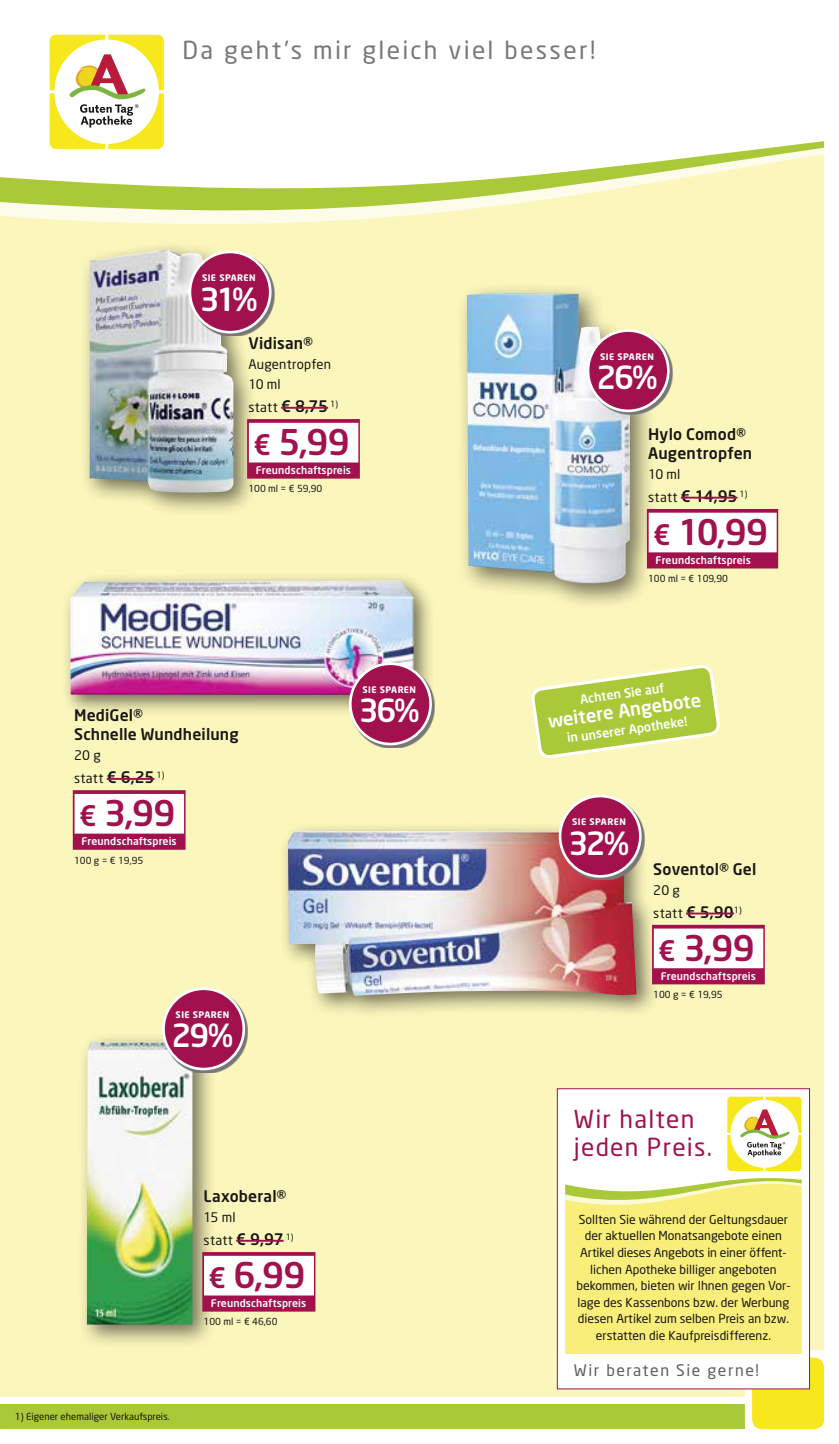
<style>
.page{position:relative;width:839px;height:1444px;background:#fff}
.page>*{position:absolute;margin:0;border:0;box-sizing:border-box;transform-origin:0 0}
.t1{font:500 35px "Neo Sans";letter-spacing:-.025em;color:#a0114d}
.t2{font:500 31.5px "Neo Sans";letter-spacing:-.07em;color:#fff}
.t3{font:24.5px "Neo Sans";letter-spacing:.09em;color:#777}
.t4{font:24.5px/28px "Neo Sans";letter-spacing:.05em;color:#a0114d}
.t5{font:500 18.38px "Neo Sans";color:#fff}
.t6{font:500 15.75px/19.2px "Neo Sans";letter-spacing:.01em;color:#181715}
.t7{font:15.75px "Neo Sans";letter-spacing:.1em;color:#5e5e5d}
.t8{font:13.12px/22.8px "Neo Sans";letter-spacing:.015em;color:#181715}
.t9{font:500 12.42px "Neo Sans";color:#fff}
.t10{font:12.25px/16.6px "Neo Sans";color:#181715;text-align:center}
.t11{font:500 10.5px "Neo Sans";letter-spacing:.01em;color:#fff}
.t12{font:9.62px "Neo Sans";color:#181715}
.t13{font:700 8.92px "Neo Sans";letter-spacing:.05em;color:#fff}
.s1{font-weight:500;font-size:15.75px}
.s2{font-size:28px}
.s3{font-weight:400;font-size:13.12px}
</style>
<div class="page">
<div style="left:0;top:1404px;width:755px;height:25px;background:#a9c938"></div>
<div style="left:0;top:227px;width:823px;height:1169px;background:#fbf6bb"></div>
<svg style="left:50px;top:35px;width:114px;height:40px"></svg>
<div style="left:744px;top:1350px;width:87px;height:86px;background:#fff;border-radius:11px"></div>
<div style="left:752px;top:1357px;width:71px;height:72px;background:#f7e81d;border-radius:10px"></div>
<svg style="left:0;top:75px;width:823px;height:152px"></svg>
<div style="left:556px;top:1088px;width:253px;height:301px;background:#fff;border:1px solid #a0114d"></div>
<svg style="left:565px;top:1096px;width:236px;height:258px"></svg>
<div style="left:80px;top:240px;width:178px;height:277px;background:#181715;opacity:.6"></div>
<img style="left:89px;top:249px;width:144px;height:243px">
<div style="left:247px;top:419px;width:113px;height:59px;background:#a0114d"></div>
<div style="left:249px;top:423px;width:109px;height:39px;background:#fff"></div>
<hr style="left:281px;top:407px;width:47px;height:2px;background:#a0114d">
<svg style="left:191px;top:253px;width:83px;height:83px;background:#d8d6bf"></svg>
<div style="left:190px;top:252px;width:80px;height:80px;background:#a0114d;border-radius:50%"></div>
<div style="left:188px;top:251px;width:83px;height:82px;border:3px solid #fff;border-radius:50%"></div>
<div style="left:77px;top:1031px;width:139px;height:317px;background:#181715;opacity:.6"></div>
<img style="left:87px;top:1041px;width:105px;height:283px">
<div style="left:202px;top:1252px;width:113px;height:59px;background:#a0114d"></div>
<div style="left:204px;top:1255px;width:110px;height:40px;background:#fff"></div>
<hr style="left:236px;top:1239px;width:47px;height:2px;background:#a0114d">
<svg style="left:165px;top:990px;width:83px;height:83px;fill:#fbf6bb"></svg>
<div style="left:163px;top:988px;width:81px;height:81px;background:#a0114d;border-radius:50%"></div>
<div style="left:162px;top:987px;width:83px;height:83px;border:3px solid #fff;border-radius:50%"></div>
<div style="left:456px;top:282px;width:200px;height:328px;background:#181715;opacity:.6"></div>
<img style="left:467px;top:293px;width:163px;height:290px">
<div style="left:646px;top:509px;width:132px;height:59px;background:#a0114d"></div>
<div style="left:648px;top:513px;width:128px;height:39px;background:#fff"></div>
<hr style="left:680px;top:497px;width:57px;height:1px;background:#a0114d">
<svg style="left:589px;top:332px;width:83px;height:83px"></svg>
<div style="left:588px;top:330px;width:80px;height:81px;background:#a0114d;border-radius:50%"></div>
<div style="left:586px;top:329px;width:83px;height:83px;border:3px solid #fff;border-radius:50%"></div>
<div style="left:278px;top:821px;width:381px;height:197px;background:#181715;opacity:.6"></div>
<img style="left:288px;top:831px;width:348px;height:165px">
<div style="left:652px;top:925px;width:112px;height:59px;background:#a0114d"></div>
<div style="left:653px;top:928px;width:110px;height:40px;background:#fff"></div>
<hr style="left:686px;top:912px;width:47px;height:2px;background:#a0114d">
<svg style="left:561px;top:797px;width:83px;height:83px;background:#cfb29a"></svg>
<div style="left:560px;top:796px;width:80px;height:80px;background:#a0114d;border-radius:50%"></div>
<div style="left:558px;top:795px;width:83px;height:82px;border:3px solid #fff;border-radius:50%"></div>
<div style="left:61px;top:572px;width:374px;height:144px;background:#181715;opacity:.6"></div>
<img style="left:70px;top:580px;width:343px;height:115px">
<div style="left:73px;top:790px;width:112px;height:59px;background:#a0114d"></div>
<div style="left:74px;top:794px;width:110px;height:39px;background:#fff"></div>
<hr style="left:107px;top:778px;width:47px;height:2px;background:#a0114d">
<svg style="left:351px;top:665px;width:83px;height:83px;background:#d5cab2"></svg>
<div style="left:350px;top:664px;width:80px;height:80px;background:#a0114d;border-radius:50%"></div>
<div style="left:349px;top:662px;width:83px;height:83px;border:3px solid #fff;border-radius:50%"></div>
<svg style="left:531px;top:665px;width:188px;height:93px;background:#c5d96a"></svg>
<h3 class="t3" style="left:182px;top:35px;width:414px">Da geht’s mir gleich viel besser!</h3>
<p class="t13" style="left:202px;top:272px;width:55px">SIE SPAREN</p>
<h2 class="t2" style="left:200px;top:279px;width:59px">31%</h2>
<p class="t6" style="left:248px;top:333px;width:66px">Vidisan®</p>
<p class="t8" style="left:248px;top:354px;width:84px;line-height:20.3px">Augentropfen<br>10 ml</p>
<p class="t8" style="left:248px;top:396px;width:91px">statt <span class="s1">€ 8,75</span> <sup>1)</sup></p>
<h1 class="t1" style="left:253px;top:420px;width:98px"><span class="s2">€</span> 5,99</h1>
<p class="t11" style="left:256px;top:463px;width:97px">Freundschaftspreis</p>
<p class="t12" style="left:248px;top:483px;width:76px">100 ml = € 59,90</p>
<p class="t6" style="left:74px;top:705px;width:166px">MediGel®<br>Schnelle Wundheilung</p>
<p class="t8" style="left:74px;top:744px;width:92px">20 g<br>statt <span class="s1">€ 6,25</span> <sup>1)</sup></p>
<h1 class="t1" style="left:79px;top:791px;width:98px"><span class="s2">€</span> 3,99</h1>
<p class="t11" style="left:81px;top:834px;width:97px">Freundschaftspreis</p>
<p class="t12" style="left:74px;top:854px;width:71px">100 g = € 19,95</p>
<p class="t13" style="left:362px;top:683px;width:55px">SIE SPAREN</p>
<h2 class="t2" style="left:358px;top:691px;width:63px">36%</h2>
<p class="t13" style="left:175px;top:1008px;width:55px">SIE SPAREN</p>
<h2 class="t2" style="left:171px;top:1016px;width:63px">29%</h2>
<p class="t12" style="left:15px;top:1411px;width:156px">1) Eigener ehemaliger Verkaufspreis.</p>
<p class="t6" style="left:203px;top:1186px;width:84px">Laxoberal®</p>
<p class="t8" style="left:203px;top:1206px;width:92px">15 ml<br>statt <span class="s1">€ 9,97</span> <sup>1)</sup></p>
<h1 class="t1" style="left:208px;top:1253px;width:98px"><span class="s2">€</span> 6,99</h1>
<p class="t11" style="left:211px;top:1296px;width:97px">Freundschaftspreis</p>
<p class="t12" style="left:203px;top:1316px;width:76px">100 ml = € 46,60</p>
<p class="t13" style="left:600px;top:350px;width:55px">SIE SPAREN</p>
<h2 class="t2" style="left:596px;top:358px;width:63px">26%</h2>
<p class="t6" style="left:648px;top:424px;width:106px">Hylo Comod®<br>Augentropfen</p>
<p class="t8" style="left:648px;top:463px;width:34px">10 ml</p>
<p class="t6" style="left:648px;top:486px;width:101px"><span class="s3">statt</span> € 14,95 <sup>1)</sup></p>
<h1 class="t1" style="left:653px;top:510px;width:117px"><span class="s2">€</span> 10,99</h1>
<p class="t11" style="left:655px;top:553px;width:97px">Freundschaftspreis</p>
<p class="t12" style="left:648px;top:573px;width:81px">100 ml = € 109,90</p>
<p class="t9" style="left:579px;top:691px;width:86px;rotate:-8deg">Achten Sie auf</p>
<h3 class="t5" style="left:546px;top:709px;width:156px;rotate:-8deg">weitere Angebote</h3>
<p class="t9" style="left:566px;top:730px;width:123px;rotate:-8deg">in unserer Apotheke!</p>
<p class="t13" style="left:572px;top:816px;width:55px">SIE SPAREN</p>
<h2 class="t2" style="left:568px;top:823px;width:62px">32%</h2>
<p class="t6" style="left:653px;top:859px;width:104px">Soventol® Gel</p>
<p class="t8" style="left:653px;top:878px;width:90px">20 g<br>statt <span class="s1">€ 5,90</span><sup>1)</sup></p>
<h1 class="t1" style="left:658px;top:926px;width:98px"><span class="s2">€</span> 3,99</h1>
<p class="t11" style="left:660px;top:969px;width:97px">Freundschaftspreis</p>
<p class="t12" style="left:653px;top:988px;width:71px">100 g = € 19,95</p>
<h3 class="t4" style="left:573px;top:1105px;width:140px">Wir halten jeden Preis.</h3>
<p class="t10" style="left:576px;top:1210px;width:215px">Sollten Sie während der Geltungsdauer der aktuellen Monatsangebote einen Artikel dieses Angebots in einer öffent&shy;lichen Apotheke billiger angeboten bekommen, bieten wir Ihnen gegen Vor&shy;lage des Kassenbons bzw. der Werbung diesen Artikel zum selben Preis an bzw. erstatten die Kaufpreisdifferenz.</p>
<p class="t7" style="left:573px;top:1360px;width:186px">Wir beraten Sie gerne!</p>
</div>
